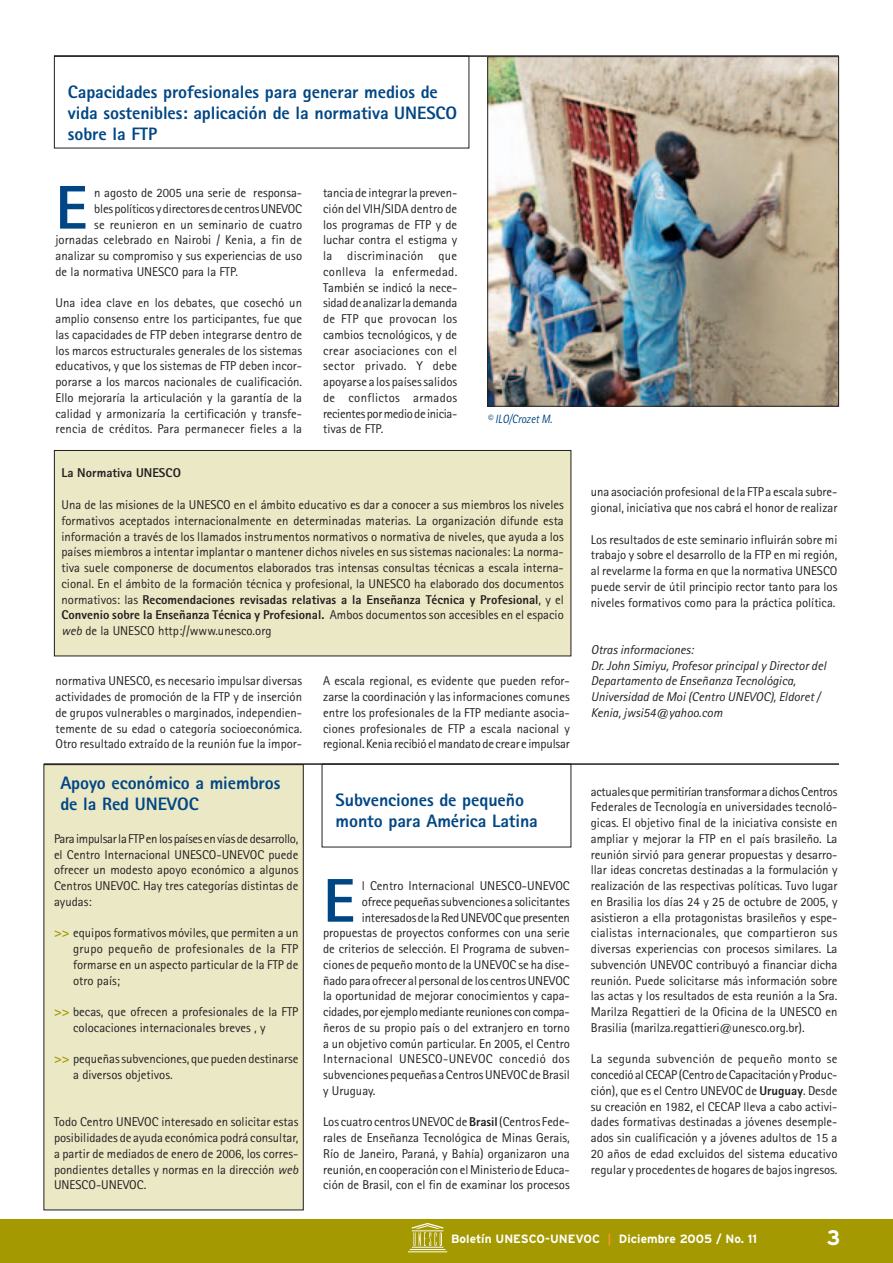
<style>
.page{position:relative;width:893px;height:1263px;background:#fff}
.page>*{position:absolute;margin:0;border:0;box-sizing:border-box;transform-origin:0 0}
.t1{font:800 61.8px "Rotis Sans Serif";color:#004684}
.t2{font:700 21px "Interstate";color:#fff}
.t3{font:800 18px/21px "Rotis Sans Serif";letter-spacing:-.005em;color:#004684}
.t4{font:12.75px/15.8px "Rotis Sans Serif";color:#231f20;text-align:justify}
.t5{font:italic 12.75px/15.8px "Rotis Sans Serif";color:#231f20}
.t6{font:12.75px "Rotis Sans Serif";letter-spacing:-.02em;color:#231f20}
.t7{font:12.75px "Rotis Sans Serif";letter-spacing:.025em;color:#231f20}
.t8{font:800 12.75px "Rotis Sans Serif";color:#231f20}
.t9{font:700 12px "Interstate";color:#fff}
.t10{font:italic 12px "Rotis Sans Serif";color:#004684;scale:.9 1}
.s1{font-weight:800}
.s2{font-style:italic}
.s3{font-weight:800;font-size:13.5px;color:#a49901}
.s4{color:#f79727}
</style>
<div class="page">
<div style="left:44px;top:765px;width:259px;height:445px;background:#ebe8c5"></div>
<div style="left:44px;top:764px;width:260px;height:446px;border:1px solid #231f20"></div>
<div style="left:0;top:1219px;width:893px;height:44px;background:#a49901"></div>
<svg style="left:408px;top:1223px;width:39px;height:29px"></svg>
<hr style="left:54px;top:55px;width:785px;height:2px;background:#231f20">
<img style="left:489px;top:58px;width:348px;height:347px">
<div style="left:487px;top:56px;width:352px;height:351px;border:1px solid #231f20"></div>
<div style="left:54px;top:450px;width:517px;height:206px;background:#ebe8c5"></div>
<div style="left:54px;top:450px;width:517px;height:206px;border:1px solid #231f20"></div>
<hr style="left:44px;top:763px;width:795px;height:2px;background:#231f20">
<h3 class="t3" style="left:68px;top:83px;width:391px">Capacidades profesionales para generar medios de vida sostenibles: aplicación de la normativa UNESCO sobre la FTP</h3>
<h1 class="t1" style="left:56px;top:186px;width:34px">E</h1>
<p class="t4" style="left:94px;top:186px;width:209px">n agosto de 2005 una serie de responsa-</p>
<p class="t6" style="left:94px;top:204px;width:209px">bles políticos y directores de centros UNEVOC</p>
<p class="t4" style="left:94px;top:218px;width:209px">se reunieron en un seminario de cuatro</p>
<p class="t4" style="left:55px;top:233px;width:248px">jornadas celebrado en Nairobi / Kenia, a fin de</p>
<p class="t4" style="left:55px;top:249px;width:248px">analizar su compromiso y sus experiencias de uso</p>
<p class="t4" style="left:55px;top:265px;width:184px">de la normativa UNESCO para la FTP.</p>
<p class="t4" style="left:55px;top:296px;width:248px">Una idea clave en los debates, que cosechó un amplio consenso entre los participantes, fue que las capacidades de FTP deben integrarse dentro de los marcos estructurales generales de los sistemas educativos, y que los sistemas de FTP deben incor&shy;porarse a los marcos nacionales de cualificación.<br>Ello mejoraría la articulación y la garantía de la calidad y armonizaría la certificación y transfe&shy;rencia de créditos. Para permanecer fieles a la</p>
<p class="t4" style="left:323px;top:186px;width:136px">tancia de integrar la preven&shy;ción del VIH/SIDA dentro de los programas de FTP y de luchar contra el estigma y la discriminación que conlleva la enfermedad.<br>También se indicó la nece&shy;sidadde analizar lademanda de FTP que provocan los cambios tecnológicos, y de crear asociaciones con el sector privado. Y debe apoyarse a los países salidos de conflictos armados recientes por medio de inicia&shy;tivas de FTP.</p>
<p class="t10" style="left:487px;top:415px;width:74px">© ILO/Crozet M.</p>
<p class="t8" style="left:62px;top:469px;width:121px">La Normativa UNESCO</p>
<p class="t4" style="left:62px;top:498px;width:504px">Una de las misiones de la UNESCO en el ámbito educativo es dar a conocer a sus miembros los niveles formativos aceptados internacionalmente en determinadas materias. La organización difunde esta información a través de los llamados instrumentos normativos o normativa de niveles, que ayuda a los países miembros a intentar implantar o mantener dichos niveles en sus sistemas nacionales: La norma&shy;tiva suele componerse de documentos elaborados tras intensas consultas técnicas a escala interna&shy;cional. En el ámbito de la formación técnica y profesional, la UNESCO ha elaborado dos documentos normativos: las <span class="s1">Recomendaciones revisadas relativas a la Enseñanza Técnica y Profesional</span>, y el <span class="s1">Convenio sobre la Enseñanza Técnica y Profesional.</span> Ambos documentos son accesibles en el espacio <span class="s2">web</span> de la UNESCO http://www.unesco.org</p>
<p class="t4" style="left:56px;top:674px;width:248px">normativa UNESCO, es necesario impulsar diversas actividades de promoción de la FTP y de inserción de grupos vulnerables o marginados, independien&shy;temente de su edad o categoría socioeconómica.<br>Otro resultado extraído de la reunión fue la impor-</p>
<h3 class="t3" style="left:60px;top:774px;width:221px">Apoyo económico a miembros de la Red UNEVOC</h3>
<p class="t4" style="left:54px;top:832px;width:246px">Para impulsar la FTP en los países en vías de desarrollo, el Centro Internacional UNESCO-UNEVOC puede ofrecer un modesto apoyo económico a algunos Centros UNEVOC. Hay tres categorías distintas de ayudas:</p>
<p class="t4" style="left:73px;top:926px;width:227px;text-indent:-19px"><span class="s3">&gt;&gt;</span> equipos formativos móviles, que permiten a un grupo pequeño de profesionales de la FTP formarse en un aspecto particular de la FTP de otro país;</p>
<p class="t4" style="left:73px;top:1005px;width:227px;text-indent:-19px"><span class="s3">&gt;&gt;</span> becas, que ofrecen a profesionales de la FTP colocaciones internacionales breves , y</p>
<p class="t4" style="left:73px;top:1052px;width:227px;text-indent:-19px"><span class="s3">&gt;&gt;</span> pequeñas subvenciones, que pueden destinarse a diversos objetivos.</p>
<p class="t4" style="left:54px;top:1115px;width:246px">Todo Centro UNEVOC interesado en solicitar estas posibilidades de ayuda económica podrá consultar, a partir de mediados de enero de 2006, los corres&shy;pondientes detalles y normas en la dirección <span class="s2">web </span>UNESCO-UNEVOC.</p>
<p class="t4" style="left:323px;top:674px;width:248px">A escala regional, es evidente que pueden refor&shy;zarse la coordinación y las informaciones comunes entre los profesionales de la FTP mediante asocia&shy;ciones profesionales de FTP a escala nacional y regional. Kenia recibió el mandato de crear e impulsar</p>
<h3 class="t3" style="left:336px;top:791px;width:204px">Subvenciones de pequeño monto para América Latina</h3>
<h1 class="t1" style="left:323px;top:879px;width:34px">E</h1>
<p class="t4" style="left:362px;top:879px;width:209px">l Centro Internacional UNESCO-UNEVOC</p>
<p class="t4" style="left:362px;top:895px;width:209px">ofrece pequeñas subvenciones a solicitantes</p>
<p class="t4" style="left:362px;top:911px;width:209px">interesados de la Red UNEVOC que presenten</p>
<p class="t4" style="left:323px;top:926px;width:248px">propuestas de proyectos conformes con una serie</p>
<p class="t4" style="left:323px;top:942px;width:248px">de criterios de selección. El Programa de subven-</p>
<p class="t4" style="left:323px;top:958px;width:248px">ciones de pequeño monto de la UNEVOC se ha dise-</p>
<p class="t4" style="left:323px;top:974px;width:248px">ñado para ofrecer al personal de los centros UNEVOC</p>
<p class="t4" style="left:323px;top:989px;width:248px">la oportunidad de mejorar conocimientos y capa-</p>
<p class="t4" style="left:323px;top:1005px;width:248px">cidades, por ejemplo mediante reuniones con compa-</p>
<p class="t4" style="left:323px;top:1021px;width:248px">ñeros de su propio país o del extranjero en torno</p>
<p class="t4" style="left:323px;top:1037px;width:248px">a un objetivo común particular. En 2005, el Centro</p>
<p class="t7" style="left:323px;top:1055px;width:248px">Internacional UNESCO-UNEVOC concedió dos</p>
<p class="t4" style="left:323px;top:1068px;width:248px">subvenciones pequeñas a Centros UNEVOC de Brasil</p>
<p class="t4" style="left:323px;top:1084px;width:54px">y Uruguay.</p>
<p class="t4" style="left:323px;top:1115px;width:248px">Los cuatro centros UNEVOC de <span class="s1">Brasil</span>(Centros Fede&shy;rales de Enseñanza Tecnológica de Minas Gerais, Río de Janeiro, Paraná, y Bahía) organizaron una reunión, en cooperación con el Ministerio de Educa&shy;ción de Brasil, con el fin de examinar los procesos</p>
<p class="t4" style="left:591px;top:485px;width:248px">una asociación profesional de la FTP a escala subre&shy;gional, iniciativa que nos cabrá el honor de realizar</p>
<p class="t4" style="left:591px;top:533px;width:248px">Los resultados de este seminario influirán sobre mi trabajo y sobre el desarrollo de la FTP en mi región, al revelarme la forma en que la normativa UNESCO puede servir de útil principio rector tanto para los niveles formativos como para la práctica política.</p>
<p class="t5" style="left:591px;top:643px;width:237px">Otras informaciones:<br>Dr. John Simiyu, Profesor principal y Director del Departamento de Enseñanza Tecnológica, Universidad de Moi (Centro UNEVOC), Eldoret / Kenia, jwsi54@yahoo.com</p>
<p class="t4" style="left:591px;top:785px;width:248px">actuales que permitirían transformar adichos Centros Federales de Tecnología en universidades tecnoló&shy;gicas. El objetivo final de la iniciativa consiste en ampliar y mejorar la FTP en el país brasileño. La reunión sirvió para generar propuestas y desarro&shy;llar ideas concretas destinadas a la formulación y realización de las respectivas políticas. Tuvo lugar en Brasilia los días 24 y 25 de octubre de 2005, y asistieron a ella protagonistas brasileños y espe&shy;cialistas internacionales, que compartieron sus diversas experiencias con procesos similares. La subvención UNEVOC contribuyó a financiar dicha reunión. Puede solicitarse más información sobre las actas y los resultados de esta reunión a la Sra.<br>Marilza Regattieri de la Oficina de la UNESCO en Brasilia (marilza.regattieri@unesco.org.br).</p>
<p class="t4" style="left:591px;top:1052px;width:248px">La segunda subvención de pequeño monto se concedió al CECAP (Centro de Capacitación y Produc&shy;ción), que es el Centro UNEVOC de <span class="s1">Uruguay</span>. Desde su creación en 1982, el CECAP lleva a cabo activi&shy;dades formativas destinadas a jóvenes desemple&shy;ados sin cualificación y a jóvenes adultos de 15 a 20 años de edad excluidos del sistema educativo regular y procedentes de hogares de bajos ingresos.</p>
<p class="t9" style="left:451px;top:1235px;width:307px">Boletín UNESCO-UNEVOC <span class="s4">|</span> Diciembre 2005 / No. 11</p>
<h2 class="t2" style="left:827px;top:1230px;width:15px">3</h2>
</div>
